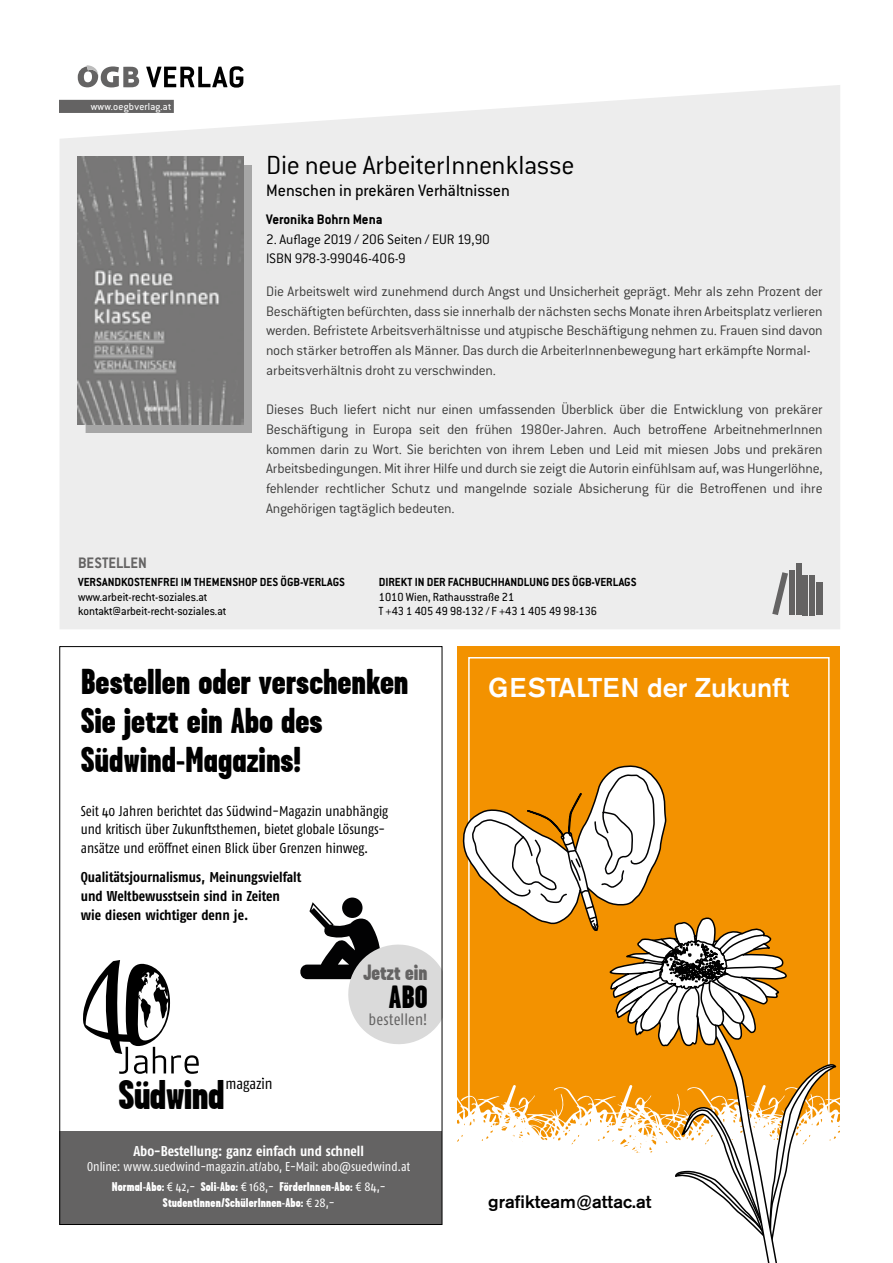
<style>
.page{position:relative;width:893px;height:1263px;background:#fff}
.page>*{position:absolute;margin:0;border:0;box-sizing:border-box;transform-origin:0 0}
.t1{font:900 41.4px "Garage Gothic";letter-spacing:-.02em;color:#000}
.t2{font:900 36px/39px "Garage Gothic";letter-spacing:-.005em;color:#000}
.t3{font:900 32.25px "Garage Gothic";color:#000}
.t4{font:300 28.8px "Conduit ITC Std";letter-spacing:-.015em;color:#000}
.t5{font:500 27px "Akzidenz Grotesk BE";color:#fff}
.t6{font:900 22.2px "Garage Gothic";color:#646363}
.t7{font:18.15px "Conduit ITC Std";color:#000}
.t8{font:500 18px "Akzidenz Grotesk BE";color:#000}
.t9{font:700 16.65px "Conduit ITC Std";color:#646363;scale:.96 1}
.t10{font:16.05px "Fago Co";letter-spacing:.01em;color:#646363}
.t11{font:15.45px "Fago Co";letter-spacing:-.01em;color:#000}
.t12{font:300 15.15px/19.6px "Conduit ITC Std";letter-spacing:-.015em;color:#3c3c3b}
.t13{font:300 15.15px/19.6px "Conduit ITC Std";letter-spacing:-.02em;color:#000}
.t14{font:700 15.15px "Conduit ITC Std";color:#000}
.t15{font:14.25px/18.8px "Fago Co";color:#000}
.t16{font:700 14.25px/18.8px "Fago Co";color:#000}
.t17{font:700 14.25px "Fago Co";color:#fff}
.t18{font:12.9px/14.4px "Conduit ITC Std";color:#000;scale:.96 1}
.t19{font:700 12.9px "Conduit ITC Std";color:#000;scale:.96 1}
.t20{font:900 12.75px/15.8px "Garage Gothic";letter-spacing:.01em;color:#fff;text-align:center}
.t21{font:12.75px "Fago Co";color:#fff}
.t22{font:11.1px "Conduit ITC Std";letter-spacing:.02em;color:#fff}
.s1{font-family:"Fago Co";font-weight:400}
</style>
<div class="page">
<div style="left:458px;top:646px;width:382px;height:591px;background:#f39200"></div>
<svg style="left:442px;top:1085px;width:398px;height:152px;fill:#fff"></svg>
<svg style="left:787px;top:1060px;width:50px;height:177px"></svg>
<svg style="left:607px;top:955px;width:180px;height:308px"></svg>
<svg style="left:462px;top:763px;width:312px;height:275px"></svg>
<div style="left:60px;top:75px;width:780px;height:554px;background:#ededed"></div>
<div style="left:60px;top:100px;width:114px;height:13px;background:#646363"></div>
<svg style="left:78px;top:65px;width:61px;height:22px"></svg>
<svg style="left:146px;top:66px;width:98px;height:22px"></svg>
<div style="left:816px;top:583px;width:7px;height:32px;background:#646363"></div>
<div style="left:803px;top:575px;width:5px;height:40px;background:#646363"></div>
<div style="left:809px;top:575px;width:6px;height:40px;background:#646363"></div>
<div style="left:796px;top:563px;width:5px;height:52px;background:#646363"></div>
<div style="left:789px;top:571px;width:6px;height:44px;background:#646363"></div>
<svg style="left:772px;top:572px;width:16px;height:43px"></svg>
<div style="left:86px;top:165px;width:166px;height:268px;background:#000;opacity:.3"></div>
<img style="left:77px;top:156px;width:166px;height:268px">
<div style="left:60px;top:1131px;width:382px;height:94px;background:#646363"></div>
<svg style="left:342px;top:897px;width:21px;height:21px"></svg>
<svg style="left:300px;top:902px;width:140px;height:142px"></svg>
<svg style="left:83px;top:960px;width:116px;height:114px"></svg>
<p class="t22" style="left:91px;top:100px;width:82px">www.oegbverlag.at</p>
<h3 class="t4" style="left:266px;top:148px;width:310px">Die neue ArbeiterInnenklasse</h3>
<p class="t7" style="left:266px;top:179px;width:245px">Menschen in prekären Verhältnissen</p>
<p class="t14" style="left:266px;top:210px;width:118px">Veronika Bohrn Mena</p>
<p class="t13" style="left:266px;top:229px;width:225px">2. Auflage 2019 / 206 Seiten / EUR 19,90<br>ISBN 978-3-99046-406-9</p>
<p class="t12" style="left:266px;top:281px;width:558px">Die Arbeitswelt wird zunehmend durch Angst und Unsicherheit geprägt. Mehr als zehn Prozent der Beschäftigten befürchten, dass sie innerhalb der nächsten sechs Monate ihren Arbeitsplatz verlieren werden. Befristete Arbeitsverhältnisse und atypische Beschäftigung nehmen zu. Frauen sind davon noch stärker betroffen als Männer. Das durch die ArbeiterInnenbewegung hart erkämpfte Normal&shy;arbeitsverhältnis droht zu verschwinden.</p>
<p class="t12" style="left:266px;top:399px;width:558px;text-align:justify">Dieses Buch liefert nicht nur einen umfassenden Überblick über die Entwicklung von prekärer Beschäftigung in Europa seit den frühen 1980er-Jahren. Auch betroffene ArbeitnehmerInnen kommen darin zu Wort. Sie berichten von ihrem Leben und Leid mit miesen Jobs und prekären Arbeitsbedingungen. Mit ihrer Hilfe und durch sie zeigt die Autorin einfühlsam auf, was Hungerlöhne, fehlender rechtlicher Schutz und mangelnde soziale Absicherung für die Betroffenen und ihre Angehörigen tagtäglich bedeuten.</p>
<p class="t9" style="left:78px;top:552px;width:73px">BESTELLEN</p>
<p class="t19" style="left:78px;top:574px;width:279px">VERSANDKOSTENFREI IM THEMENSHOP DES ÖGB-VERLAGS</p>
<p class="t18" style="left:78px;top:589px;width:156px">www.arbeit-recht-soziales.at kontakt@arbeit-recht-soziales.at</p>
<p class="t19" style="left:379px;top:574px;width:270px">DIREKT IN DER FACHBUCHHANDLUNG DES ÖGB-VERLAGS</p>
<p class="t18" style="left:379px;top:589px;width:229px">1010 Wien, Rathausstraße 21<br>T +43 1 405 49 98-132 / F +43 1 405 49 98-136</p>
<h2 class="t2" style="left:81px;top:662px;width:329px">Bestellen oder verschenken<br>Sie jetzt ein Abo des<br>Südwind-Magazins!</h2>
<p class="t15" style="left:81px;top:801px;width:309px">Seit 40 Jahren berichtet das Südwind-Magazin unabhängig und kritisch über Zukunftsthemen, bietet globale Lösungs&shy;ansätze und eröffnet einen Blick über Grenzen hinweg.</p>
<p class="t16" style="left:81px;top:868px;width:222px">Qualitätsjournalismus, Meinungsvielfalt und Weltbewusstsein sind in Zeiten wie diesen wichtiger denn je.</p>
<h1 class="t1" style="left:118px;top:1072px;width:108px">Südwind</h1>
<p class="t11" style="left:226px;top:1075px;width:48px">magazin</p>
<h3 class="t6" style="left:363px;top:960px;width:66px">Jetzt ein</h3>
<h3 class="t3" style="left:389px;top:980px;width:40px">ABO</h3>
<p class="t10" style="left:368px;top:1010px;width:61px">bestellen!</p>
<p class="t17" style="left:133px;top:1142px;width:232px">Abo-Bestellung: ganz einfach und schnell</p>
<p class="t21" style="left:87px;top:1159px;width:324px">Online: www.suedwind-magazin.at/abo, E-Mail: abo@suedwind.at</p>
<p class="t20" style="left:112px;top:1179px;width:275px">Normal-Abo: <span class="s1">¤ 42,-</span> Soli-Abo: <span class="s1">¤ 168,-</span> FörderInnen-Abo: <span class="s1">¤ 84,-<br></span>StudentInnen/SchülerInnen-Abo: <span class="s1">¤ 28,-</span></p>
<h3 class="t5" style="left:488px;top:671px;width:302px">GESTALTEN der Zukunft</h3>
<p class="t8" style="left:488px;top:1190px;width:165px">grafikteam@attac.at</p>
</div>
